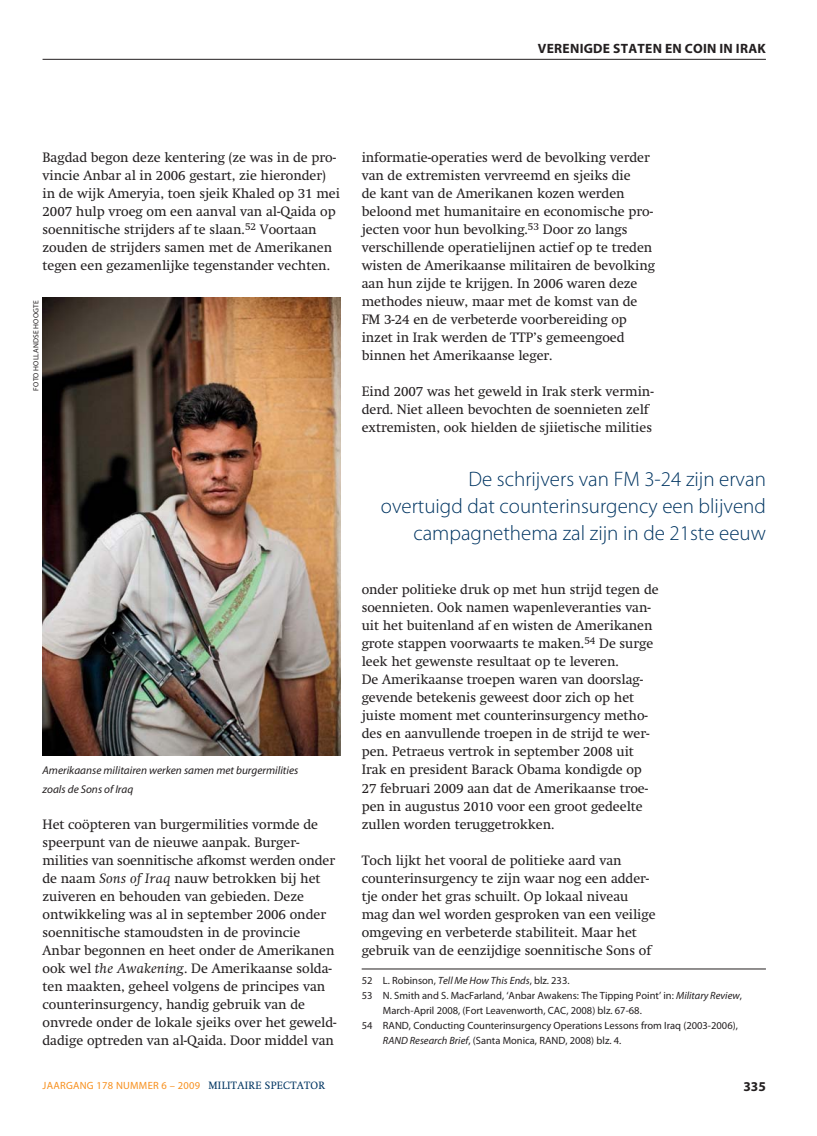
<style>
.page{position:relative;width:817px;height:1136px;background:#fff}
.page>*{position:absolute;margin:0;border:0;box-sizing:border-box;transform-origin:0 0}
.t1{font:300 21px/27px "Myriad Pro";color:#003562;text-align:right}
.t2{font:13.5px/18px "Swift";color:#231f20}
.t3{font:700 13.5px "Myriad Pro";letter-spacing:.02em;color:#231f20}
.t4{font:italic 11.25px/18px "Myriad Pro";color:#231f20}
.t5{font:10.5px "Myriad Pro";color:#231f20}
.t6{font:10.5px "Myriad Pro";letter-spacing:.025em;color:#f7901e}
.t7{font:7.5px "Myriad Pro";letter-spacing:.02em;color:#231f20}
.s1{font-style:italic}
.s2{font-family:"Swift";color:#003562}
</style>
<div class="page">
<hr style="left:43px;top:59px;width:722px;height:1px;background:#231f20">
<img style="left:43px;top:298px;width:297px;height:457px">
<hr style="left:361px;top:968px;width:404px;height:1px;background:#231f20">
<p class="t3" style="left:538px;top:40px;width:229px">VERENIGDE STATEN EN COIN IN IRAK</p>
<p class="t2" style="left:43px;top:150px;width:299px">Bagdad begon deze kentering (ze was in de pro&shy;vincie Anbar al in 2006 gestart, zie hieronder) in de wijk Ameryia, toen sjeik Khaled op 31 mei 2007 hulp vroeg om een aanval van al-Qaida op soennitische strijders af te slaan.<sup>52</sup> Voortaan zouden de strijders samen met de Amerikanen tegen een gezamenlijke tegenstander vechten.</p>
<p class="t7" style="left:31px;top:390px;width:92px;rotate:-90deg">FOTO HOLLANDSE HOOGTE</p>
<p class="t4" style="left:43px;top:761px;width:257px">Amerikaanse militairen werken samen met burgermilities zoals de Sons of Iraq</p>
<p class="t2" style="left:43px;top:816px;width:295px">Het coöpteren van burgermilities vormde de speerpunt van de nieuwe aanpak. Burger&shy;milities van soennitische afkomst werden onder de naam <span class="s1">Sons of Iraq</span> nauw betrokken bij het zuiveren en behouden van gebieden. Deze ontwikkeling was al in september 2006 onder soennitische stamoudsten in de provincie Anbar begonnen en heet onder de Amerikanen ook wel <span class="s1">the Awakening</span>. De Amerikaanse solda&shy;ten maakten, geheel volgens de principes van counterinsurgency, handig gebruik van de onvrede onder de lokale sjeiks over het geweld&shy;dadige optreden van al-Qaida. Door middel van</p>
<p class="t2" style="left:361px;top:150px;width:295px">informatie-operaties werd de bevolking verder van de extremisten vervreemd en sjeiks die<br>de kant van de Amerikanen kozen werden beloond met humanitaire en economische pro&shy;jecten voor hun bevolking.<sup>53</sup> Door zo langs verschillende operatielijnen actief op te treden wisten de Amerikaanse militairen de bevolking aan hun zijde te krijgen. In 2006 waren deze methodes nieuw, maar met de komst van de FM 3-24 en de verbeterde voorbereiding op inzet in Irak werden de TTP’s gemeengoed binnen het Amerikaanse leger.</p>
<p class="t2" style="left:361px;top:384px;width:293px">Eind 2007 was het geweld in Irak sterk vermin&shy;derd. Niet alleen bevochten de soennieten zelf extremisten, ook hielden de sjiietische milities</p>
<h1 class="t1" style="left:381px;top:467px;width:386px">De schrijvers van FM 3-24 zijn ervan<br>overtuigd dat counterinsurgency een blijvend campagnethema zal zijn in de 21ste eeuw</h1>
<p class="t2" style="left:361px;top:582px;width:298px">onder politieke druk op met hun strijd tegen de soennieten. Ook namen wapenleveranties van&shy;uit het buitenland af en wisten de Amerikanen grote stappen voorwaarts te maken.<sup>54</sup> De surge leek het gewenste resultaat op te leveren.<br>De Amerikaanse troepen waren van doorslag&shy;gevende betekenis geweest door zich op het juiste moment met counterinsurgency metho&shy;des en aanvullende troepen in de strijd te wer&shy;pen. Petraeus vertrok in september 2008 uit Irak en president Barack Obama kondigde op 27 februari 2009 aan dat de Amerikaanse troe&shy;pen in augustus 2010 voor een groot gedeelte zullen worden teruggetrokken.</p>
<p class="t2" style="left:361px;top:852px;width:295px">Toch lijkt het vooral de politieke aard van counterinsurgency te zijn waar nog een adder&shy;tje onder het gras schuilt. Op lokaal niveau mag dan wel worden gesproken van een veilige omgeving en verbeterde stabiliteit. Maar het gebruik van de eenzijdige soennitische Sons of</p>
<p class="t5" style="left:361px;top:973px;width:209px">52 L. Robinson, <span class="s1">Tell Me How This Ends</span>, blz<span class="s1">.</span> 233.</p>
<p class="t5" style="left:361px;top:988px;width:382px">53 N. Smith and S. MacFarland, ‘Anbar Awakens: The Tipping Point’ in: <span class="s1">Military Review</span>,</p>
<p class="t5" style="left:383px;top:1003px;width:260px">March-April 2008, (Fort Leavenworth, CAC, 2008) blz. 67-68.</p>
<p class="t5" style="left:361px;top:1018px;width:377px">54 RAND, Conducting Counterinsurgency Operations Lessons from Iraq (2003-2006),</p>
<p class="t5" style="left:383px;top:1033px;width:240px"><span class="s1">RAND Research Brief</span>, (Santa Monica, RAND, 2008) blz. 4.</p>
<p class="t6" style="left:43px;top:1078px;width:284px">JAARGANG 178 NUMMER 6 – 2009 <span class="s2">MILITAIRE SPECTATOR</span></p>
<p class="t3" style="left:743px;top:1078px;width:24px">335</p>
</div>
